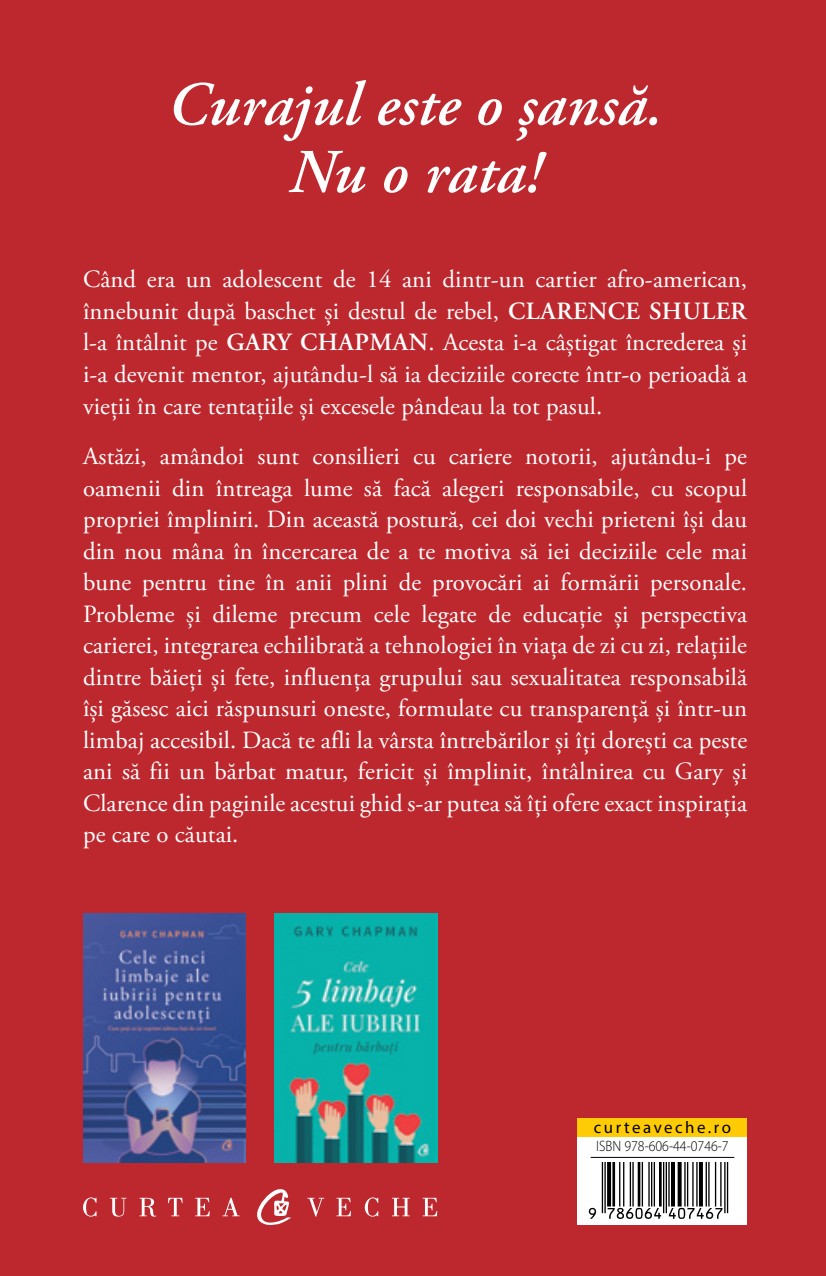
<style>
.page{position:relative;width:826px;height:1276px;background:#fff}
.page>*{position:absolute;margin:0;border:0;box-sizing:border-box;transform-origin:0 0}
.t1{font:italic 600 62.1px/67.5px "Adobe Garamond Pro";letter-spacing:.005em;color:#fff;text-align:center}
.t2{font:24.75px/31.5px "Adobe Garamond Pro";letter-spacing:.005em;color:#fff;text-align:justify}
.t3{font:16.88px "Myriad Pro";letter-spacing:.15em;color:#000}
.t4{font:300 15.08px "Myriad Pro";color:#000;scale:.92 1}
.s1{font-weight:600}
</style>
<div class="page">
<div style="left:0;top:0;width:825px;height:1276px;background:#bd282e"></div>
<svg style="left:83px;top:1189px;width:354px;height:36px"></svg>
<img style="left:83px;top:914px;width:163px;height:248px">
<img style="left:274px;top:914px;width:163px;height:248px">
<div style="left:577px;top:1149px;width:169px;height:16px;background:#fff"></div>
<div style="left:577px;top:1133px;width:169px;height:20px;background:#fff"></div>
<hr style="left:590px;top:1157px;width:143px;height:1px;background:#000">
<div style="left:577px;top:1162px;width:169px;height:63px;background:#fff"></div>
<svg style="left:588px;top:1162px;width:139px;height:57px"></svg>
<div style="left:577px;top:1118px;width:169px;height:18px;background:#ffcb05"></div>
<h1 class="t1" style="left:167px;top:74px;width:496px">Curajul este o șansă.<br>Nu o rata!</h1>
<p class="t2" style="left:83px;top:265px;width:665px">Când era un adolescent de 14 ani dintr-un cartier afro-american, înnebunit după baschet și destul de rebel, <span class="s1">CLARENCE SHULER </span>l-a întâlnit pe <span class="s1">GARY CHAPMAN</span>. Acesta i-a câștigat încrederea și i-a devenit mentor, ajutându-l să ia deciziile corecte într-o perioadă a vieții în care tentațiile și excesele pândeau la tot pasul.</p>
<p class="t2" style="left:83px;top:441px;width:665px">Astăzi, amândoi sunt consilieri cu cariere notorii, ajutându-i pe oamenii din întreaga lume să facă alegeri responsabile, cu scopul propriei împliniri. Din această postură, cei doi vechi prieteni își dau din nou mâna în încercarea de a te motiva să iei deciziile cele mai bune pentru tine în anii plini de provocări ai formării personale.<br>Probleme și dileme precum cele legate de educație și perspectiva carierei, integrarea echilibrată a tehnologiei în viața de zi cu zi, relațiile dintre băieți și fete, influența grupului sau sexualitatea responsabilă își găsesc aici răspunsuri oneste, formulate cu transparență și într-un limbaj accesibil. Dacă te afli la vârsta întrebărilor și îți dorești ca peste ani să fii un bărbat matur, fericit și împlinit, întâlnirea cu Gary și Clarence din paginile acestui ghid s-ar putea să îți ofere exact inspirația pe care o căutai.</p>
<p class="t3" style="left:593px;top:1117px;width:139px">curteaveche.ro</p>
<p class="t4" style="left:596px;top:1137px;width:145px">ISBN 978-606-44-0746-7</p>
</div>
